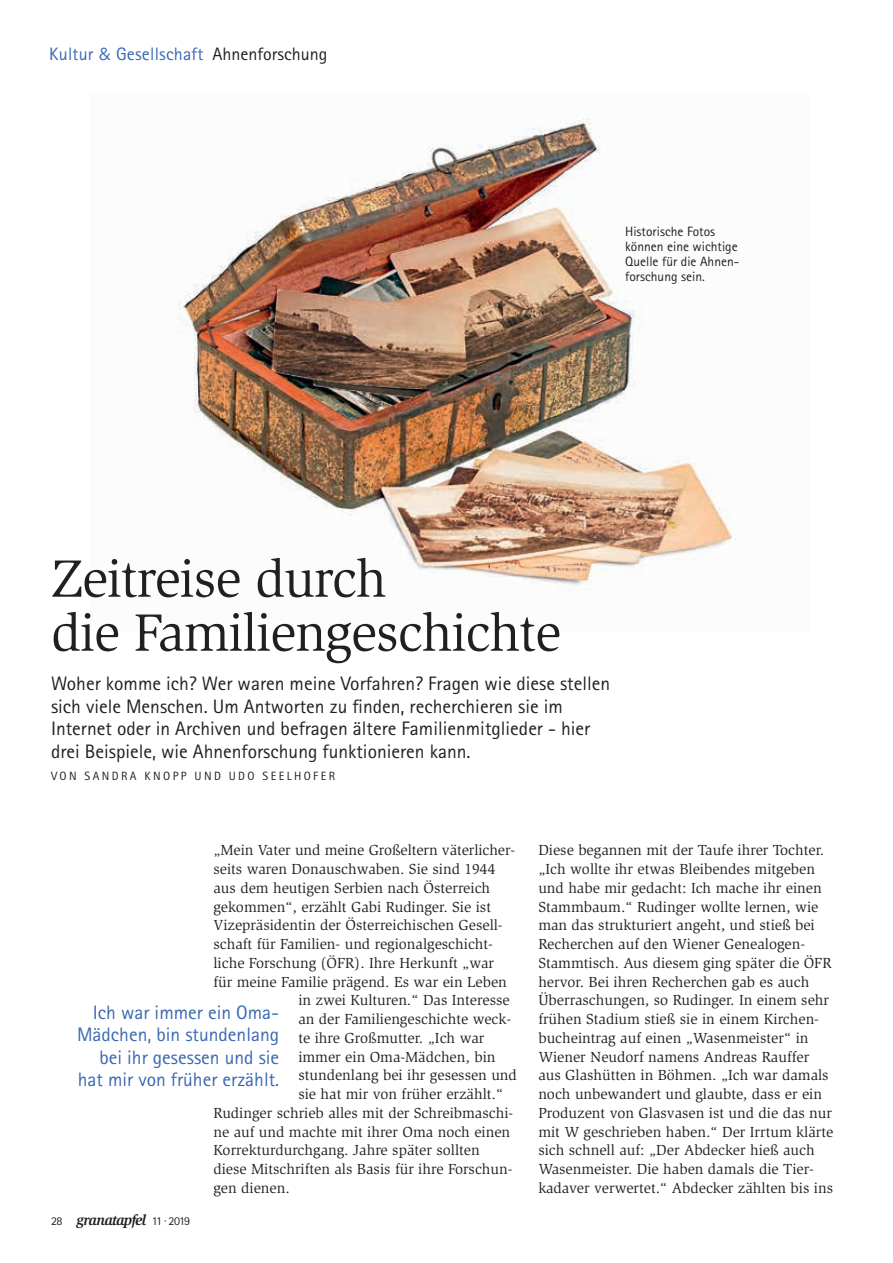
<style>
.page{position:relative;width:893px;height:1263px;background:#fff}
.page>*{position:absolute;margin:0;border:0;box-sizing:border-box;transform-origin:0 0}
.t1{font:54px/54px "Slimbach Std";letter-spacing:-.02em;color:#231f20}
.t2{font:19.5px/22.5px "Rotis Sans Serif Pro";color:#231f20}
.t3{font:19.5px/22.5px "Rotis Sans Serif Pro";color:#3967b2;text-align:right}
.t4{font:18px "Rotis Sans Serif Pro";letter-spacing:.01em;color:#3967b2}
.t5{font:15px/18.8px "Slimbach Std";color:#231f20}
.t6{font:italic 700 15px "Slimbach Std";letter-spacing:-.05em;color:#231f20}
.t7{font:13.5px/15px "Rotis Sans Serif Pro";color:#231f20}
.t8{font:12px "Rotis Sans Serif Pro";letter-spacing:.2em;color:#231f20}
.s1{font-family:"Avenir";font-size:17.25px}
.s2{color:#231f20}
.s3{font-family:"Rotis Sans Serif Pro";font-weight:400;font-style:normal;font-size:12px}
</style>
<div class="page">
<img style="left:177px;top:119px;width:558px;height:475px">
<p class="t4" style="left:49px;top:43px;width:280px">Kultur <span class="s1">&amp;</span> Gesellschaft <span class="s2">Ahnenforschung</span></p>
<p class="t7" style="left:625px;top:224px;width:116px">Historische Fotos können eine wichtige<br>Quelle für die Ahnen&shy;forschung sein.</p>
<h1 class="t1" style="left:51px;top:552px;width:511px">Zeitreise durch<br>die Familiengeschichte</h1>
<p class="t2" style="left:51px;top:672px;width:561px">Woher komme ich? Wer waren meine Vorfahren? Fragen wie diese stellen sich viele Menschen. Um Antworten zu finden, recherchieren sie im Internet oder in Archiven und befragen ältere Familienmitglieder - hier drei Beispiele, wie Ahnenforschung funktionieren kann.</p>
<p class="t8" style="left:51px;top:769px;width:286px">VON SANDRA KNOPP UND UDO SEELHOFER</p>
<p class="t5" style="left:213px;top:841px;width:303px">„Mein Vater und meine Großeltern väterlicher-</p>
<p class="t5" style="left:213px;top:860px;width:284px">seits waren Donauschwaben. Sie sind 1944</p>
<p class="t5" style="left:213px;top:878px;width:278px">aus dem heutigen Serbien nach Österreich</p>
<p class="t5" style="left:213px;top:897px;width:279px">gekommen“, erzählt Gabi Rudinger. Sie ist</p>
<p class="t5" style="left:213px;top:916px;width:291px">Vizepräsidentin der Österreichischen Gesell-</p>
<p class="t5" style="left:213px;top:935px;width:281px">schaft für Familien- und regionalgeschicht-</p>
<p class="t5" style="left:213px;top:953px;width:282px">liche Forschung (ÖFR). Ihre Herkunft „war</p>
<p class="t5" style="left:213px;top:972px;width:295px">für meine Familie prägend. Es war ein Leben</p>
<p class="t5" style="left:298px;top:991px;width:213px">in zwei Kulturen.“ Das Interesse</p>
<p class="t5" style="left:298px;top:1010px;width:214px">an der Familiengeschichte weck-</p>
<p class="t5" style="left:298px;top:1028px;width:187px">te ihre Großmutter. „Ich war</p>
<p class="t5" style="left:298px;top:1047px;width:199px">immer ein Oma-Mädchen, bin</p>
<p class="t5" style="left:298px;top:1066px;width:220px">stundenlang bei ihr gesessen und</p>
<p class="t5" style="left:298px;top:1085px;width:206px">sie hat mir von früher erzählt.“</p>
<p class="t5" style="left:213px;top:1103px;width:301px">Rudinger schrieb alles mit der Schreibmaschi-</p>
<p class="t5" style="left:213px;top:1122px;width:298px">ne auf und machte mit ihrer Oma noch einen</p>
<p class="t5" style="left:213px;top:1141px;width:268px">Korrekturdurchgang. Jahre später sollten</p>
<p class="t5" style="left:213px;top:1160px;width:300px">diese Mitschriften als Basis für ihre Forschun-</p>
<p class="t5" style="left:213px;top:1178px;width:78px">gen dienen.</p>
<h2 class="t3" style="left:77px;top:1001px;width:204px">Ich war immer ein Oma-<br>Mädchen, bin stundenlang bei ihr gesessen und sie hat mir von früher erzählt.</h2>
<p class="t6" style="left:51px;top:1211px;width:141px"><span class="s3">28</span> granatapfel <span class="s3">11 ∙ 2019</span></p>
<p class="t5" style="left:538px;top:841px;width:297px">Diese begannen mit der Taufe ihrer Tochter. „Ich wollte ihr etwas Bleibendes mitgeben und habe mir gedacht: Ich mache ihr einen Stammbaum.“ Rudinger wollte lernen, wie man das strukturiert angeht, und stieß bei Recherchen auf den Wiener Genealogen-Stammtisch. Aus diesem ging später die ÖFR hervor. Bei ihren Recherchen gab es auch Überraschungen, so Rudinger. In einem sehr frühen Stadium stieß sie in einem Kirchen&shy;bucheintrag auf einen „Wasenmeister“ in Wiener Neudorf namens Andreas Rauffer aus Glashütten in Böhmen. „Ich war damals noch unbewandert und glaubte, dass er ein Produzent von Glasvasen ist und die das nur mit W geschrieben haben.“ Der Irrtum klärte sich schnell auf: „Der Abdecker hieß auch Wasenmeister. Die haben damals die Tier&shy;kadaver verwertet.“ Abdecker zählten bis ins</p>
</div>
